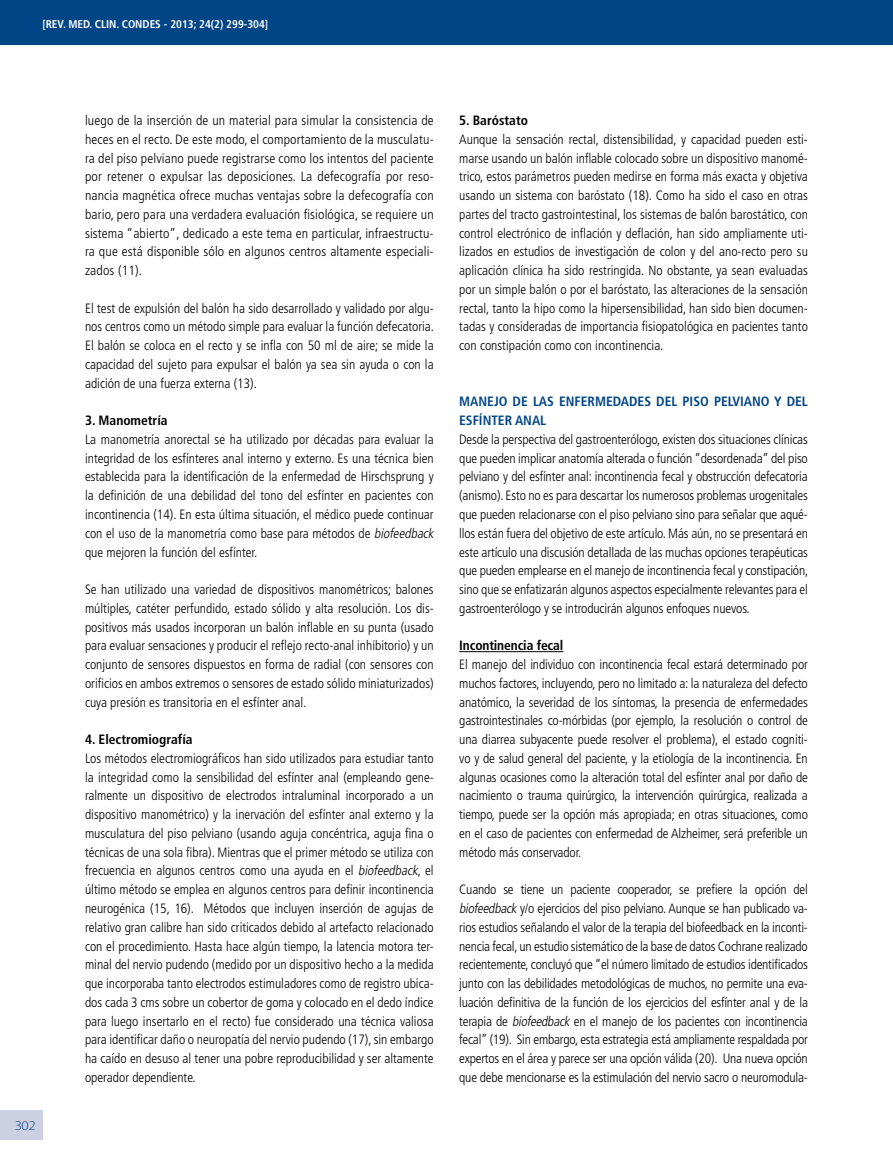
<style>
.page{position:relative;width:893px;height:1170px;background:#fff}
.page>*{position:absolute;margin:0;border:0;box-sizing:border-box;transform-origin:0 0}
.t1{font:300 condensed 13.5px/18.8px "Frutiger";color:#000;text-align:justify}
.t2{font:700 condensed 13.5px "Frutiger";color:#000}
.t3{font:700 condensed 13.5px/18.8px "Frutiger";color:#004586}
.t4{font:300 13.5px "Myriad Pro";color:#004586;scale:1.1 1}
.t5{font:700 condensed 11.25px "Frutiger";color:#fff}
.s1{font-style:italic}
</style>
<div class="page">
<div style="left:0;top:1110px;width:43px;height:30px;background:#cdd0e3"></div>
<div style="left:0;top:0;width:893px;height:44px;background:#004586"></div>
<hr style="left:459px;top:651px;width:104px;height:1px;background:#000">
<p class="t5" style="left:42px;top:17px;width:227px">[REV. MED. CLIN. CONDES - 2013; 24(2) 299-304]</p>
<p class="t4" style="left:15px;top:1117px;width:21px">302</p>
<p class="t1" style="left:85px;top:111px;width:350px">luego de la inserción de un material para simular la consistencia de heces en el recto. De este modo, el comportamiento de la musculatu&shy;ra del piso pelviano puede registrarse como los intentos del paciente por retener o expulsar las deposiciones. La defecografía por reso&shy;nancia magnética ofrece muchas ventajas sobre la defecografía con bario, pero para una verdadera evaluación fisiológica, se requiere un sistema “abierto”, dedicado a este tema en particular, infraestructu&shy;ra que está disponible sólo en algunos centros altamente especiali&shy;zados (11).</p>
<p class="t1" style="left:85px;top:299px;width:351px">El test de expulsión del balón ha sido desarrollado y validado por algu&shy;nos centros como un método simple para evaluar la función defecatoria.<br>El balón se coloca en el recto y se infla con 50 ml de aire; se mide la capacidad del sujeto para expulsar el balón ya sea sin ayuda o con la adición de una fuerza externa (13).</p>
<p class="t2" style="left:85px;top:412px;width:84px">3. Manometría</p>
<p class="t1" style="left:85px;top:430px;width:353px;text-align:left">La manometría anorectal se ha utilizado por décadas para evaluar la integridad de los esfínteres anal interno y externo. Es una técnica bien establecida para la identificación de la enfermedad de Hirschsprung y la definición de una debilidad del tono del esfínter en pacientes con incontinencia (14). En esta última situación, el médico puede continuar con el uso de la manometría como base para métodos de <span class="s1">biofeedback </span>que mejoren la función del esfínter.</p>
<p class="t1" style="left:85px;top:580px;width:350px">Se han utilizado una variedad de dispositivos manométricos; balones múltiples, catéter perfundido, estado sólido y alta resolución. Los dis&shy;positivos más usados incorporan un balón inflable en su punta (usado para evaluar sensaciones y producir el reflejo recto-anal inhibitorio) y un conjunto de sensores dispuestos en forma de radial (con sensores con orificios en ambos extremos o sensores de estado sólido miniaturizados) cuya presión es transitoria en el esfínter anal.</p>
<p class="t2" style="left:85px;top:731px;width:109px">4. Electromiografía</p>
<p class="t1" style="left:85px;top:749px;width:350px">Los métodos electromiográficos han sido utilizados para estudiar tanto la integridad como la sensibilidad del esfínter anal (empleando gene&shy;ralmente un dispositivo de electrodos intraluminal incorporado a un dispositivo manométrico) y la inervación del esfínter anal externo y la musculatura del piso pelviano (usando aguja concéntrica, aguja fina o técnicas de una sola fibra). Mientras que el primer método se utiliza con frecuencia en algunos centros como una ayuda en el <span class="s1">biofeedback</span>, el último método se emplea en algunos centros para definir incontinencia neurogénica (15, 16). Métodos que incluyen inserción de agujas de relativo gran calibre han sido criticados debido al artefacto relacionado con el procedimiento. Hasta hace algún tiempo, la latencia motora ter&shy;minal del nervio pudendo (medido por un dispositivo hecho a la medida que incorporaba tanto electrodos estimuladores como de registro ubica&shy;dos cada 3 cms sobre un cobertor de goma y colocado en el dedo índice para luego insertarlo en el recto) fue considerado una técnica valiosa para identificar daño o neuropatía del nervio pudendo (17), sin embargo ha caído en desuso al tener una pobre reproducibilidad y ser altamente operador dependiente.</p>
<p class="t2" style="left:459px;top:112px;width:70px">5. Baróstato</p>
<p class="t1" style="left:459px;top:130px;width:350px">Aunque la sensación rectal, distensibilidad, y capacidad pueden esti&shy;marse usando un balón inflable colocado sobre un dispositivo manomé&shy;trico, estos parámetros pueden medirse en forma más exacta y objetiva usando un sistema con baróstato (18). Como ha sido el caso en otras partes del tracto gastrointestinal, los sistemas de balón barostático, con control electrónico de inflación y deflación, han sido ampliamente uti&shy;lizados en estudios de investigación de colon y del ano-recto pero su aplicación clínica ha sido restringida. No obstante, ya sean evaluadas por un simple balón o por el baróstato, las alteraciones de la sensación rectal, tanto la hipo como la hipersensibilidad, han sido bien documen&shy;tadas y consideradas de importancia fisiopatológica en pacientes tanto con constipación como con incontinencia.</p>
<p class="t3" style="left:459px;top:392px;width:350px">MANEJO DE LAS ENFERMEDADES DEL PISO PELVIANO Y DEL<br>ESFÍNTER ANAL</p>
<p class="t1" style="left:459px;top:430px;width:351px">Desde la perspectiva del gastroenterólogo, existen dos situaciones clínicas que pueden implicar anatomía alterada o función “desordenada” del piso pelviano y del esfínter anal: incontinencia fecal y obstrucción defecatoria (anismo). Esto no es para descartar los numerosos problemas urogenitales que pueden relacionarse con el piso pelviano sino para señalar que aqué&shy;llos están fuera del objetivo de este artículo. Más aún, no se presentará en este artículo una discusión detallada de las muchas opciones terapéuticas que pueden emplearse en el manejo de incontinencia fecal y constipación, sino que se enfatizarán algunos aspectos especialmente relevantes para el gastroenterólogo y se introducirán algunos enfoques nuevos.</p>
<p class="t2" style="left:459px;top:637px;width:106px">Incontinencia fecal</p>
<p class="t1" style="left:459px;top:655px;width:350px">El manejo del individuo con incontinencia fecal estará determinado por muchos factores, incluyendo, pero no limitado a: la naturaleza del defecto anatómico, la severidad de los síntomas, la presencia de enfermedades gastrointestinales co-mórbidas (por ejemplo, la resolución o control de una diarrea subyacente puede resolver el problema), el estado cogniti&shy;vo y de salud general del paciente, y la etiología de la incontinencia. En algunas ocasiones como la alteración total del esfínter anal por daño de nacimiento o trauma quirúrgico, la intervención quirúrgica, realizada a tiempo, puede ser la opción más apropiada; en otras situaciones, como en el caso de pacientes con enfermedad de Alzheimer, será preferible un método más conservador.</p>
<p class="t1" style="left:459px;top:880px;width:350px">Cuando se tiene un paciente cooperador, se prefiere la opción del <span class="s1">biofeedback</span> y/o ejercicios del piso pelviano. Aunque se han publicado va&shy;rios estudios señalando el valor de la terapia del biofeedback en la inconti&shy;nencia fecal, un estudio sistemático de la base de datos Cochrane realizado recientemente, concluyó que “el número limitado de estudios identificados junto con las debilidades metodológicas de muchos, no permite una eva&shy;luación definitiva de la función de los ejercicios del esfínter anal y de la terapia de <span class="s1">biofeedback</span> en el manejo de los pacientes con incontinencia fecal” (19). Sin embargo, esta estrategia está ampliamente respaldada por expertos en el área y parece ser una opción válida (20). Una nueva opción que debe mencionarse es la estimulación del nervio sacro o neuromodula-</p>
</div>
